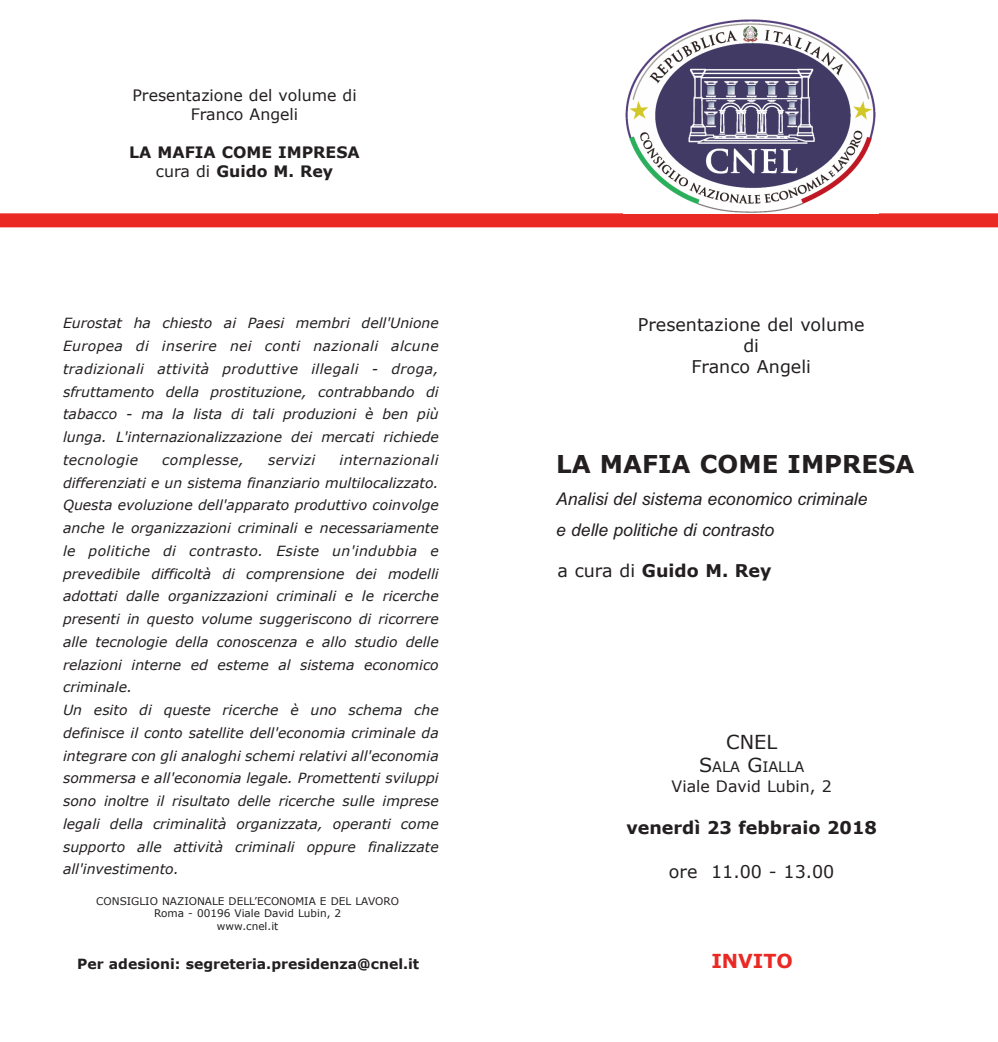
<style>
.page{position:relative;width:998px;height:1042px;background:#fff}
.page>*{position:absolute;margin:0;border:0;box-sizing:border-box;transform-origin:0 0}
.t1{font:700 24.5px "Verdana";color:#231f20}
.t2{font:700 19.25px "Verdana";color:#ea2924}
.t3{font:19.25px "Verdana";color:#231f20}
.t4{font:italic 17.5px/31.5px "Arial";color:#231f20}
.t5{font:17.5px/21px "Verdana";color:#231f20;text-align:center}
.t6{font:700 17.5px "Verdana";color:#231f20}
.t7{font:15.75px/18.9px "Verdana";color:#231f20;text-align:center}
.t8{font:700 15.75px/18.9px "Verdana";color:#231f20;text-align:center}
.t9{font:14.35px "Verdana";color:#231f20}
.t10{font:italic 14px/22.8px "Verdana";color:#231f20;text-align:justify}
.t11{font:700 14px "Verdana";color:#231f20}
.t12{font:italic 14px "Verdana";letter-spacing:.025em;color:#231f20}
.t13{font:10.5px/12.6px "Verdana";color:#231f20;text-align:center}
.s1{font-weight:400}
.s2{font-size:19.25px}
</style>
<div class="page">
<div style="left:0;top:213px;width:997px;height:14px;background:#ea2924"></div>
<img style="left:625px;top:19px;width:251px;height:194px">
<p class="t7" style="left:132px;top:86px;width:226px">Presentazione del volume di<br>Franco Angeli</p>
<p class="t8" style="left:129px;top:142px;width:232px">LA MAFIA COME IMPRESA <span class="s1">cura di</span> Guido M. Rey</p>
<p class="t10" style="left:63px;top:311px;width:377px">Eurostat ha chiesto ai Paesi membri dell'Unione Europea di inserire nei conti nazionali alcune tradizionali attività produttive illegali - droga, sfruttamento della prostituzione, contrabbando di tabacco - ma la lista di tali produzioni è ben più lunga. L'internazionalizzazione dei mercati richiede tecnologie</p>
<p class="t10" style="left:63px;top:448px;width:377px;text-align:left;text-indent:276px">internazionali differenziati e un sistema finanziario multilocalizzato.<br>Questa evoluzione dell'apparato produttivo coinvolge anche le organizzazioni criminali e necessariamente le politiche di contrasto. Esiste un'indubbia e prevedibile difficoltà di comprensione dei modelli adottati dalle organizzazioni criminali e le ricerche presenti in questo volume suggeriscono di ricorrere alle tecnologie della conoscenza e allo studio delle relazioni interne ed esteme al sistema economico criminale.<br>Un esito di queste ricerche è uno schema che definisce il conto satellite dell'economia criminale da integrare con gli analoghi schemi relativi all'economia sommersa e all'economia legale. Promettenti sviluppi sono inoltre il risultato delle ricerche sulle imprese legali della criminalità organizzata, operanti come supporto alle attività criminali oppure finalizzate all'investimento.</p>
<p class="t12" style="left:162px;top:451px;width:83px">complesse,</p>
<p class="t12" style="left:268px;top:451px;width:49px">servizi</p>
<p class="t13" style="left:96px;top:894px;width:304px">CONSIGLIO NAZIONALE DELL’ECONOMIA E DEL LAVORO<br>Roma - 00196 Viale David Lubin, 2<br>www.cnel.it</p>
<p class="t11" style="left:77px;top:954px;width:343px">Per adesioni: segreteria.presidenza@cnel.it</p>
<p class="t5" style="left:637px;top:313px;width:228px">Presentazione del volume di<br>Franco Angeli</p>
<h1 class="t1" style="left:556px;top:448px;width:360px">LA MAFIA COME IMPRESA</h1>
<p class="t4" style="left:556px;top:483px;width:313px">Analisi del sistema economico criminale e delle politiche di contrasto</p>
<p class="t6" style="left:557px;top:559px;width:216px"><span class="s1">a cura di</span> Guido M. Rey</p>
<h2 class="t3" style="left:726px;top:729px;width:52px">CNEL</h2>
<p class="t9" style="left:698px;top:757px;width:107px"><span class="s2">S</span>ALA <span class="s2">G</span>IALLA</p>
<p class="t7" style="left:671px;top:776px;width:162px">Viale David Lubin, 2</p>
<p class="t6" style="left:626px;top:816px;width:252px">venerdì 23 febbraio 2018</p>
<p class="t5" style="left:668px;top:860px;width:167px">ore 11.00 - 13.00</p>
<h2 class="t2" style="left:711px;top:948px;width:83px">INVITO</h2>
</div>
